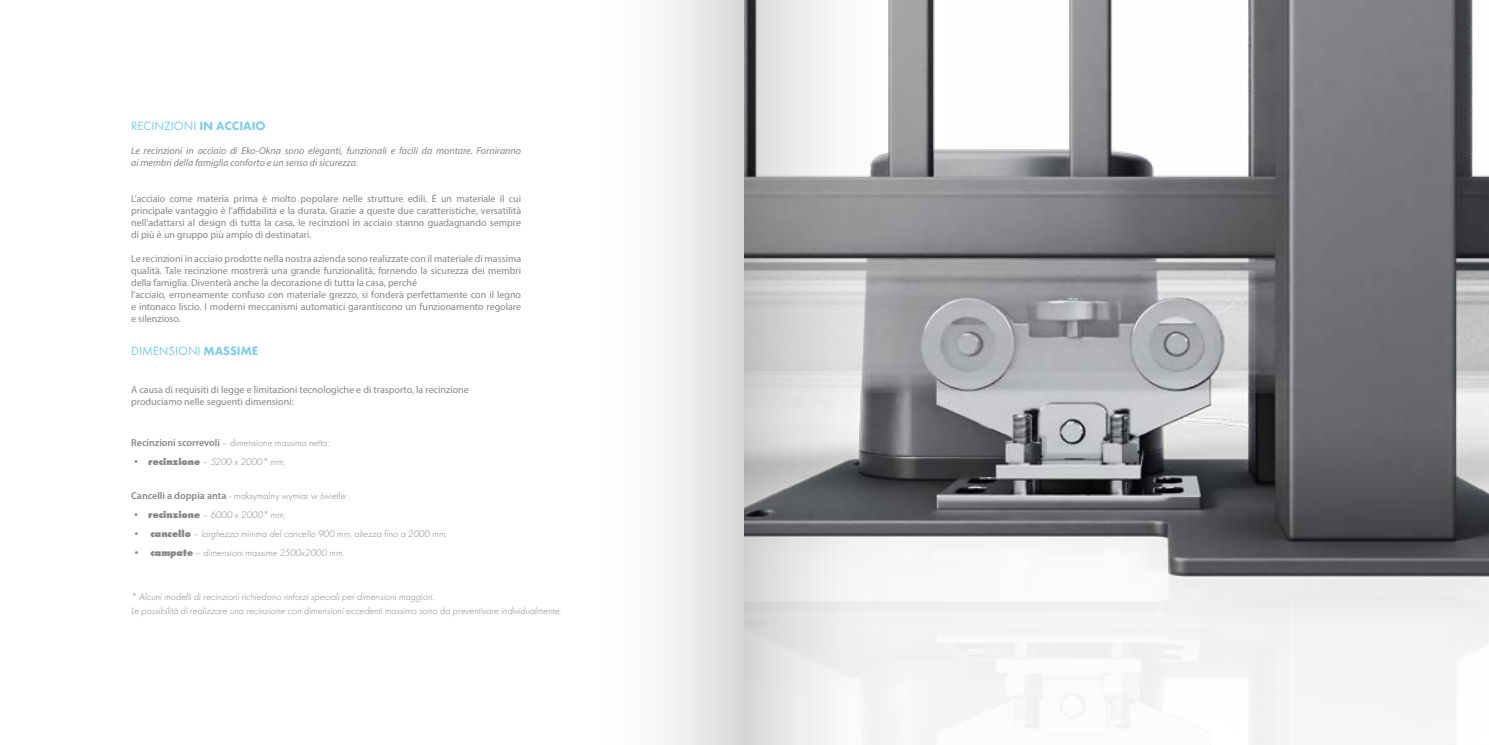
<style>
.page{position:relative;width:1489px;height:745px;background:#fff}
.page>*{position:absolute;margin:0;border:0;box-sizing:border-box;transform-origin:0 0}
.t1{font:12.5px "Futura PT";color:#7acce9}
.t2{font:10px/12px "Myriad Pro";color:#878787}
.t3{font:italic 300 10px/14.6px "Futura PT";color:#878787}
.t4{font:italic 10px/12px "Myriad Pro";color:#878787}
.t5{font:300 10px "Futura PT";color:#878787}
.s1{font-weight:800}
.s2{font-family:"Myriad Pro";font-weight:600}
.s3{font-style:normal}
.s4{font-weight:800;font-style:normal}
</style>
<div class="page">
<img style="left:904px;top:0;width:584px;height:485px">
<img style="left:904px;top:485px;width:584px;height:259px">
<div style="left:584px;top:0;width:159px;height:744px;background:linear-gradient(to right,#fff,#ddd)"></div>
<svg style="left:744px;top:0;width:160px;height:744px"></svg>
<p class="t1" style="left:131px;top:118px;width:136px">RECINZIONI <span class="s1">IN ACCIAIO</span></p>
<p class="t4" style="left:131px;top:144px;width:391px">Le recinzioni in acciaio di Eko-Okna sono eleganti, funzionali e facili da montare. Forniranno ai membri della famiglia conforto e un senso di sicurezza.</p>
<p class="t2" style="left:131px;top:193px;width:391px;text-align:justify">L’acciaio come materia prima è molto popolare nelle strutture edili. É un materiale il cui principale vantaggio è l’affidabilità e la durata. Grazie a queste due caratteristiche, versatilità nell’adattarsi al design di tutta la casa, le recinzioni in acciaio stanno guadagnando sempre di più è un gruppo più ampio di destinatari.</p>
<p class="t2" style="left:131px;top:253px;width:391px">Le recinzioni in acciaio prodotte nella nostra azienda sono realizzate con il materiale di massima qualità. Tale recinzione mostrerà una grande funzionalità, fornendo la sicurezza dei membri della famiglia. Diventerà anche la decorazione di tutta la casa, perché<br>l’acciaio, erroneamente confuso con materiale grezzo, si fonderà perfettamente con il legno e intonaco liscio. I moderni meccanismi automatici garantiscono un funzionamento regolare e silenzioso.</p>
<p class="t1" style="left:131px;top:343px;width:128px">DIMENSIONI <span class="s1">MASSIME</span></p>
<p class="t2" style="left:131px;top:383px;width:339px">A causa di requisiti di legge e limitazioni tecnologiche e di trasporto, la recinzione produciamo nelle seguenti dimensioni:</p>
<p class="t5" style="left:131px;top:436px;width:200px"><span class="s2">Recinzioni scorrevoli</span> – dimensione massima netta:</p>
<p class="t3" style="left:131px;top:454px;width:155px"><span class="s3">•</span> <span class="s4">recinzione</span> – 5200 x 2000* mm.</p>
<p class="t5" style="left:131px;top:489px;width:218px"><span class="s2">Cancelli a doppia anta</span> - maksymalny wymiar w świetle:</p>
<p class="t3" style="left:131px;top:507px;width:156px"><span class="s3">•</span> <span class="s4">recinzione</span> – 6000 x 2000* mm,</p>
<p class="t3" style="left:131px;top:526px;width:317px">• <span class="s4">cancello</span> – larghezza minima del cancello 900 mm, altezza fino a 2000 mm,</p>
<p class="t3" style="left:131px;top:545px;width:214px">• <span class="s4">campate</span> – dimensioni massime 2500x2000 mm.</p>
<p class="t3" style="left:131px;top:588px;width:431px">* Alcuni modelli di recinzioni richiedono rinforzi speciali per dimensioni maggiori.<br>Le possibilità di realizzare una recinzione con dimensioni eccedenti massimo sono da preventivare individualmente.</p>
</div>
